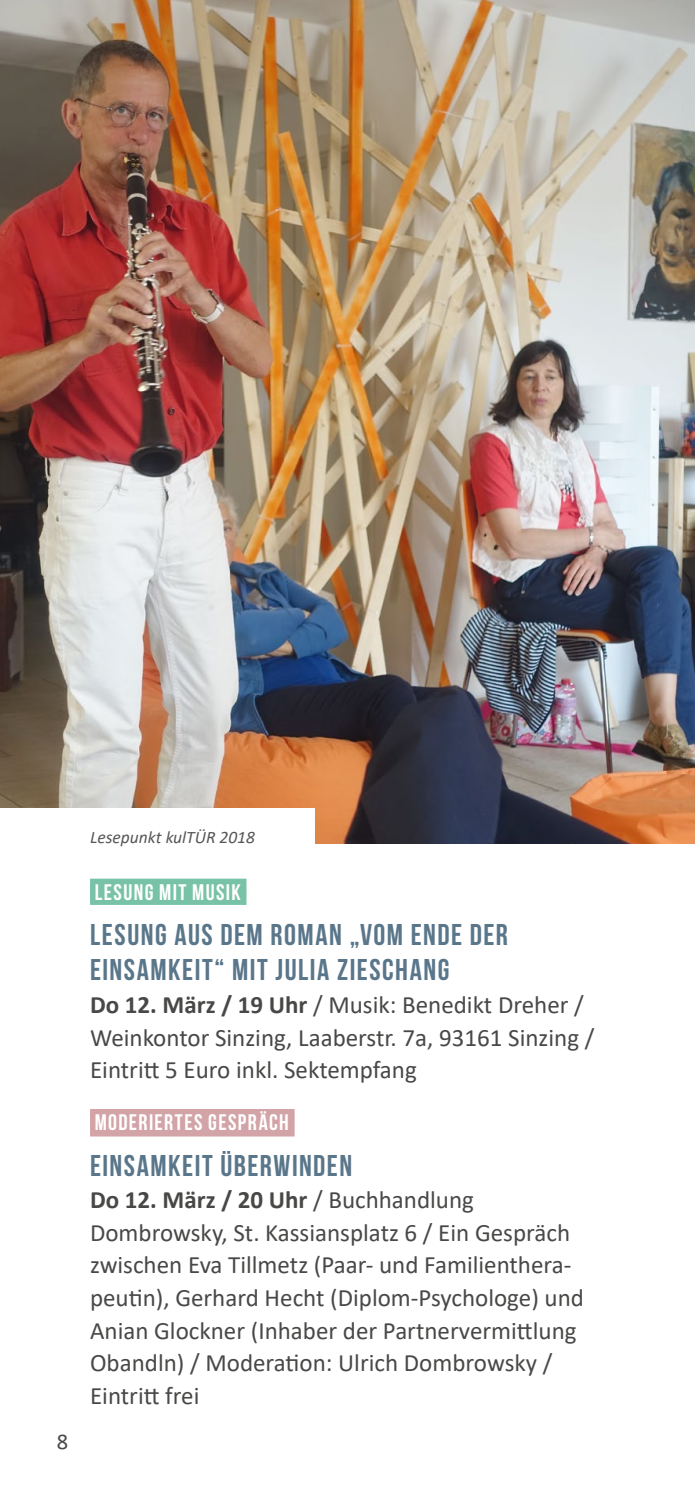
<style>
.page{position:relative;width:695px;height:1489px;background:#fff}
.page>*{position:absolute;margin:0;border:0;box-sizing:border-box;transform-origin:0 0}
.Veranstaltungstitel{font:700 30px/35px "Bebas Neue";letter-spacing:.05em;color:#5a768a}
.Veranstaltungstitel-2{font:25px/32.5px "Calibri";color:#484847}
.Vortrag{font:700 22.5px "Bebas Neue";letter-spacing:.06em;color:#fff}
.Lesung{font:700 22.5px "Bebas Neue";letter-spacing:.06em;color:#fff}
.Fließtext{font:22.5px "Calibri";color:#484847}
.Fließtext-2{font:italic 17.5px "Calibri";color:#565655}
.s1{font-weight:700}
</style>
<div class="page">
<div style="left:90px;top:878px;width:156px;height:26px;background:#78c3a7"></div>
<div style="left:90px;top:1108px;width:204px;height:28px;background:#d3a4a7"></div>
<img style="left:0;top:0;width:694px;height:843px">
<div style="left:0;top:808px;width:315px;height:57px;background:#fff"></div>
<p class="Fließtext" style="left:57px;top:1425px;width:13px">8</p>
<p class="Fließtext-2" style="left:90px;top:825px;width:166px">Lesepunkt kulTÜR 2018</p>
<p class="Lesung" style="left:95px;top:879px;width:147px">LESUNG MIT MUSIK</p>
<p class="Veranstaltungstitel" style="left:90px;top:917px;width:419px">LESUNG AUS DEM ROMAN „VOM ENDE DER<br>EINSAMKEIT“ MIT JULIA ZIESCHANG</p>
<p class="Veranstaltungstitel-2" style="left:90px;top:987px;width:506px"><span class="s1">Do 12. März / 19 Uhr</span> / Musik: Benedikt Dreher /<br>Weinkontor Sinzing, Laaberstr. 7a, 93161 Sinzing /<br>Eintritt 5 Euro inkl. Sektempfang</p>
<p class="Vortrag" style="left:95px;top:1110px;width:196px">MODERIERTES GESPRÄCH</p>
<p class="Veranstaltungstitel" style="left:90px;top:1147px;width:263px">EINSAMKEIT ÜBERWINDEN</p>
<p class="Veranstaltungstitel-2" style="left:90px;top:1183px;width:495px"><span class="s1">Do 12. März / 20 Uhr</span> / Buchhandlung Dombrowsky, St. Kassiansplatz 6 / Ein Gespräch zwischen Eva Tillmetz (Paar- und Familienthera&shy;peutin), Gerhard Hecht (Diplom-Psychologe) und Anian Glockner (Inhaber der Partnervermittlung Obandln) / Moderation: Ulrich Dombrowsky / Eintritt frei</p>
</div>
